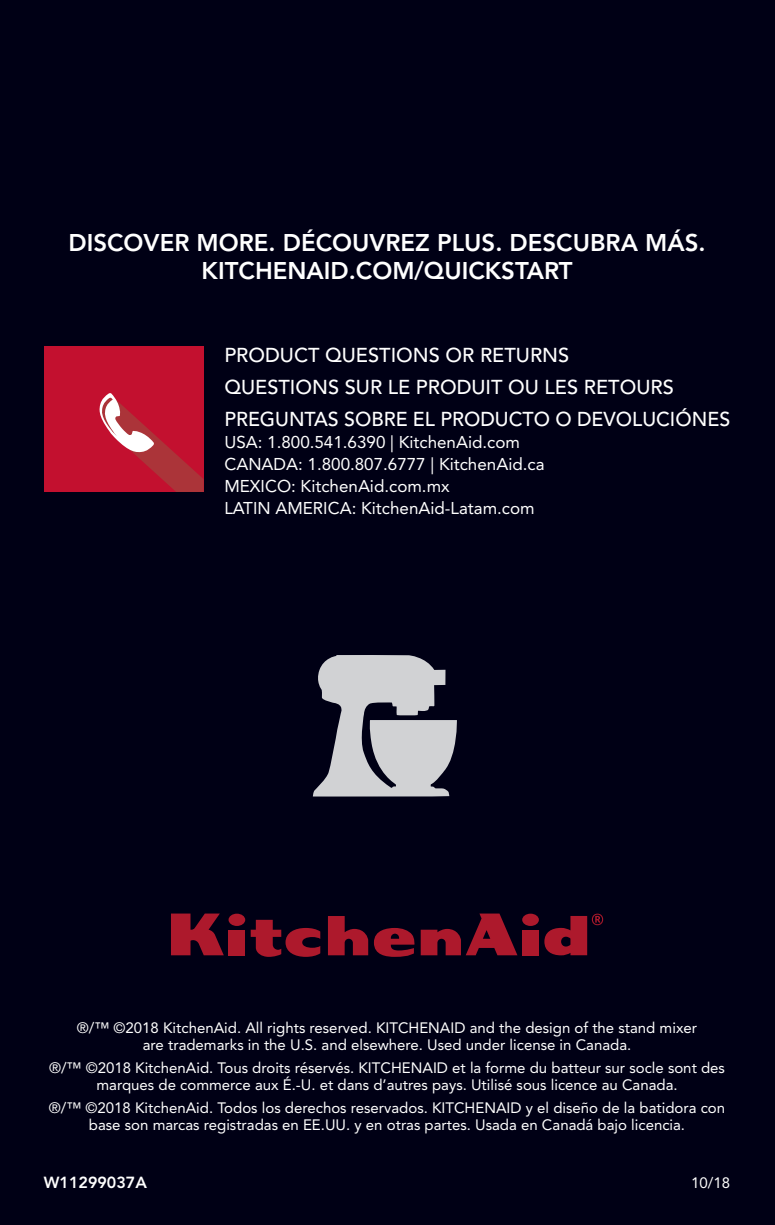
<style>
.page{position:relative;width:775px;height:1225px;background:#000015}
.page>*{position:absolute;margin:0;border:0;box-sizing:border-box;transform-origin:0 0}
.Discover_More___h2{font:800 24px/28px "Avenir LT Std";color:#fff;text-align:center}
.Product_Questions{font:500 20px/32px "Avenir LT Std";color:#fff}
.Phone_Number_Website{font:17px "Avenir LT Std";color:#fff}
.Part_Number___p{font:800 16px "Avenir LT Std";color:#fff}
.Legal_Line___p{font:15px/17px "Avenir LT Std";color:#fff;text-align:center}
</style>
<div class="page">
<div style="left:228px;top:930px;width:17px;height:25px;background:#ad192c"></div>
<div style="left:228px;top:914px;width:17px;height:12px;background:#ad192c;border-radius:50%"></div>
<svg style="left:374px;top:928px;width:41px;height:29px"></svg>
<svg style="left:328px;top:916px;width:40px;height:39px"></svg>
<div style="left:522px;top:930px;width:17px;height:25px;background:#ad192c"></div>
<div style="left:522px;top:914px;width:17px;height:12px;background:#ad192c;border-radius:50%"></div>
<svg style="left:421px;top:913px;width:96px;height:42px"></svg>
<svg style="left:171px;top:913px;width:53px;height:42px"></svg>
<svg style="left:251px;top:920px;width:69px;height:37px"></svg>
<svg style="left:544px;top:914px;width:59px;height:41px"></svg>
<svg style="left:313px;top:655px;width:144px;height:142px"></svg>
<div style="left:44px;top:347px;width:160px;height:145px;background:#c3102f"></div>
<svg style="left:99px;top:393px;width:105px;height:99px"></svg>
<h2 class="Discover_More___h2" style="left:68px;top:228px;width:638px">DISCOVER MORE. DÉCOUVREZ PLUS. DESCUBRA MÁS.<br>KITCHENAID.COM/QUICKSTART</h2>
<h2 class="Product_Questions" style="left:224px;top:339px;width:507px">PRODUCT QUESTIONS OR RETURNS<br>QUESTIONS SUR LE PRODUIT OU LES RETOURS<br>PREGUNTAS SOBRE EL PRODUCTO O DEVOLUCIÓNES</h2>
<h2 class="Phone_Number_Website" style="left:224px;top:432px;width:297px">USA: 1.800.541.6390 | KitchenAid.com</h2>
<h2 class="Phone_Number_Website" style="left:224px;top:454px;width:322px">CANADA: 1.800.807.6777 | KitchenAid.ca</h2>
<h2 class="Phone_Number_Website" style="left:224px;top:476px;width:227px">MEXICO: KitchenAid.com.mx</h2>
<h2 class="Phone_Number_Website" style="left:224px;top:498px;width:312px">LATIN AMERICA: KitchenAid-Latam.com</h2>
<p class="Legal_Line___p" style="left:77px;top:1019px;width:621px">®/™ ©2018 KitchenAid. All rights reserved. KITCHENAID and the design of the stand mixer are trademarks in the U.S. and elsewhere. Used under license in Canada.</p>
<p class="Legal_Line___p" style="left:49px;top:1059px;width:677px">®/™ ©2018 KitchenAid. Tous droits réservés. KITCHENAID et la forme du batteur sur socle sont des marques de commerce aux É.-U. et dans d’autres pays. Utilisé sous licence au Canada.</p>
<p class="Legal_Line___p" style="left:49px;top:1099px;width:677px">®/™ ©2018 KitchenAid. Todos los derechos reservados. KITCHENAID y el diseño de la batidora con base son marcas registradas en EE.UU. y en otras partes. Usada en Canadá bajo licencia.</p>
<p class="Part_Number___p" style="left:44px;top:1173px;width:105px">W11299037A</p>
<p class="Legal_Line___p" style="left:691px;top:1174px;width:40px">10/18</p>
</div>
